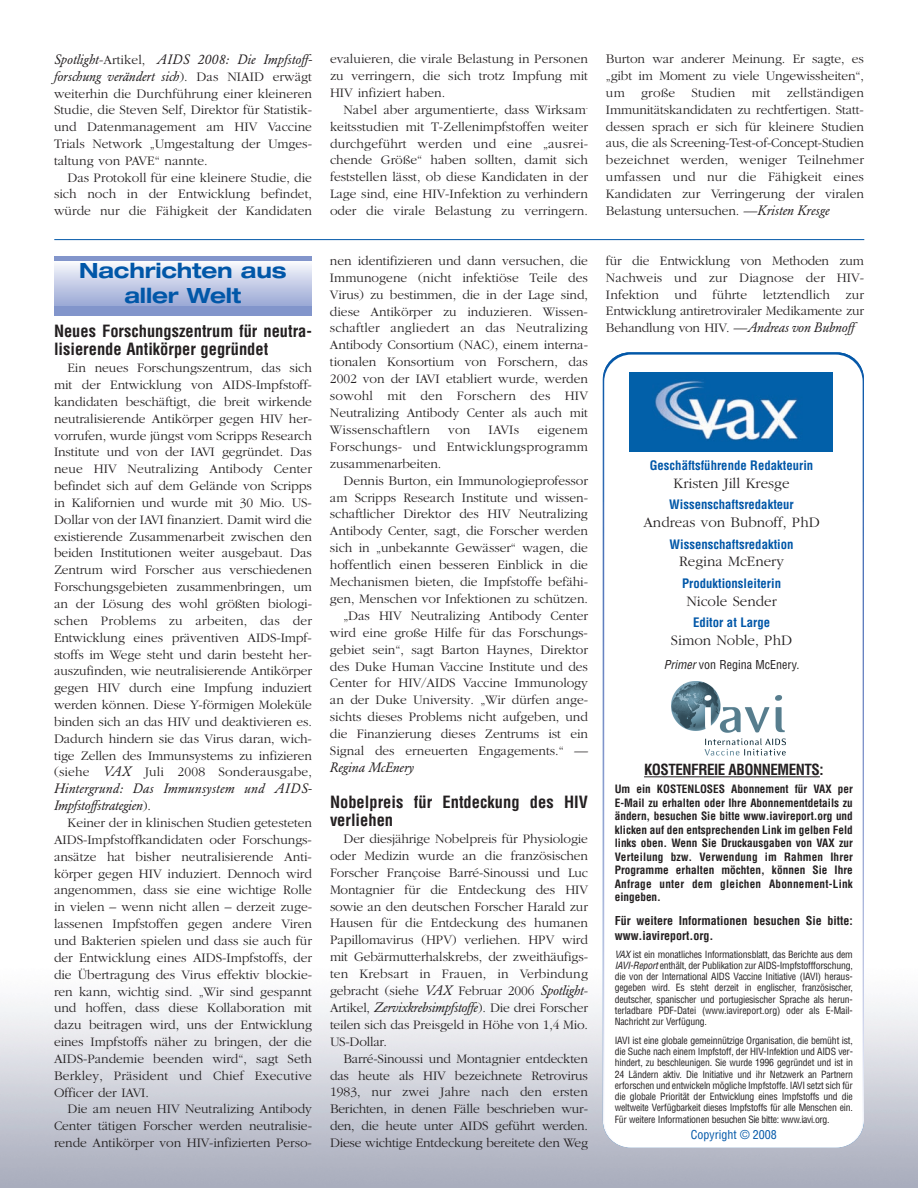
<style>
.page{position:relative;width:918px;height:1188px;background:#fff}
.page>*{position:absolute;margin:0;border:0;box-sizing:border-box;transform-origin:0 0}
.t1{font:700 expanded 21px/25.2px "Helvetica Neue";letter-spacing:-.01em;color:#0157a8;text-align:center}
.t2{font:700 condensed 16.5px/18px "Helvetica";color:#231f20}
.t3{font:300 15px "Garamond";color:#231f20}
.t4{font:700 condensed 15px "Helvetica";letter-spacing:-.03em;color:#231f20}
.t5{font:300 13.5px/16.8px "Garamond";letter-spacing:-.005em;color:#231f20;text-align:justify}
.t6{font:italic 13.5px/16.8px "Garamond BE";color:#231f20}
.t7{font:700 condensed 12.75px "Helvetica";color:#0157a8}
.t8{font:700 condensed 12px/15px "Helvetica";color:#231f20}
.t9{font:condensed 12px "Helvetica";color:#231f20}
.t10{font:condensed 12px "Helvetica";color:#0157a8}
.t11{font:700 condensed 11.25px/13.5px "Helvetica";letter-spacing:.02em;color:#231f20;text-align:justify}
.t12{font:condensed 9.75px/11.2px "Helvetica";letter-spacing:-.02em;color:#231f20;text-align:justify}
.s1{font-family:"Garamond";font-weight:300;font-style:normal}
.s2{font-family:"Garamond BE";font-weight:400;font-style:italic}
.s3{font-style:italic}
</style>
<div class="page">
<div style="left:54px;top:256px;width:258px;height:60px;background:#8295cb"></div>
<div style="left:54px;top:261px;width:258px;height:44px;background:linear-gradient(to bottom,#f8f9fd,#9eabd6)"></div>
<hr style="left:644px;top:776px;width:176px;height:1px;background:#231f20">
<img style="left:671px;top:681px;width:115px;height:75px">
<img style="left:630px;top:373px;width:203px;height:78px">
<hr style="left:54px;top:239px;width:810px;height:1px;background:#0157a8">
<p class="t6" style="left:54px;top:52px;width:260px">Spotlight<span class="s1">-Artikel,</span> AIDS 2008: Die Impfstoff&shy;forschung verändert sich<span class="s1">). Das NIAID erwägt</span></p>
<p class="t5" style="left:54px;top:84px;width:260px">weiterhin die Durchführung einer kleineren Studie, die Steven Self, Direktor für Statistik&shy;und Datenmanagement am HIV Vaccine Trials Network „Umgestaltung der Umges&shy;taltung von PAVE“ nannte.</p>
<p class="t5" style="left:54px;top:168px;width:260px;text-indent:14px">Das Protokoll für eine kleinere Studie, die sich noch in der Entwicklung befindet, würde nur die Fähigkeit der Kandidaten</p>
<h1 class="t1" style="left:79px;top:260px;width:209px">Nachrichten aus aller Welt</h1>
<p class="t2" style="left:54px;top:323px;width:260px">Neues Forschungszentrum für neutra&shy;lisierende Antikörper gegründet</p>
<p class="t5" style="left:54px;top:359px;width:260px;text-indent:14px">Ein neues Forschungszentrum, das sich mit der Entwicklung von AIDS-Impfstoff&shy;kandidaten beschäftigt, die breit wirkende neutralisierende Antikörper gegen HIV her&shy;vorrufen, wurde jüngst vom Scripps Research Institute und von der IAVI gegründet. Das neue HIV Neutralizing Antibody Center befindet sich auf dem Gelände von Scripps in Kalifornien und wurde mit 30 Mio. US-Dollar von der IAVI finanziert. Damit wird die existierende Zusammenarbeit zwischen den beiden Institutionen weiter ausgebaut. Das Zentrum wird Forscher aus verschiedenen Forschungsgebieten zusammenbringen, um an der Lösung des wohl größten biologi&shy;schen Problems zu arbeiten, das der Entwicklung eines präventiven AIDS-Impf&shy;stoffs im Wege steht und darin besteht her&shy;auszufinden, wie neutralisierende Antikörper gegen HIV durch eine Impfung induziert werden können. Diese Y-förmigen Moleküle binden sich an das HIV und deaktivieren es.<br>Dadurch hindern sie das Virus daran, wich&shy;tige Zellen des Immunsystems zu infizieren (siehe <span class="s2">VAX</span> Juli 2008 Sonderausgabe,</p>
<p class="t6" style="left:54px;top:782px;width:259px">Hintergrund: Das Immunsystem und AIDS-<br>Impfstoffstrategien<span class="s1">).</span></p>
<p class="t5" style="left:54px;top:814px;width:260px;text-indent:14px">Keiner der in klinischen Studien getesteten AIDS-Impfstoffkandidaten oder Forschungs&shy;ansätze hat bisher neutralisierende Anti&shy;körper gegen HIV induziert. Dennoch wird angenommen, dass sie eine wichtige Rolle in vielen – wenn nicht allen – derzeit zuge&shy;lassenen Impfstoffen gegen andere Viren und Bakterien spielen und dass sie auch für der Entwicklung eines AIDS-Impfstoffs, der die Übertragung des Virus effektiv blockie&shy;ren kann, wichtig sind. „Wir sind gespannt und hoffen, dass diese Kollaboration mit dazu beitragen wird, uns der Entwicklung eines Impfstoffs näher zu bringen, der die AIDS-Pandemie beenden wird“, sagt Seth Berkley, Präsident und Chief Executive Officer der IAVI.</p>
<p class="t5" style="left:54px;top:1100px;width:260px;text-indent:14px">Die am neuen HIV Neutralizing Antibody Center tätigen Forscher werden neutralisie&shy;rende Antikörper von HIV-infizierten Perso-</p>
<p class="t5" style="left:330px;top:50px;width:260px">evaluieren, die virale Belastung in Personen zu verringern, die sich trotz Impfung mit HIV infiziert haben.</p>
<p class="t5" style="left:330px;top:101px;width:260px;text-indent:14px">Nabel aber argumentierte, dass Wirksam&shy;keitsstudien mit T-Zellenimpfstoffen weiter durchgeführt werden und eine „ausrei&shy;chende Größe“ haben sollten, damit sich feststellen lässt, ob diese Kandidaten in der Lage sind, eine HIV-Infektion zu verhindern oder die virale Belastung zu verringern.</p>
<p class="t5" style="left:330px;top:252px;width:260px">nen identifizieren und dann versuchen, die Immunogene (nicht infektiöse Teile des Virus) zu bestimmen, die in der Lage sind, diese Antikörper zu induzieren. Wissen&shy;schaftler angliedert an das Neutralizing Antibody Consortium (NAC), einem interna&shy;tionalen Konsortium von Forschern, das 2002 von der IAVI etabliert wurde, werden sowohl mit den Forschern des HIV Neutralizing Antibody Center als auch mit Wissenschaftlern</p>
<p class="t5" style="left:448px;top:421px;width:24px">von</p>
<p class="t5" style="left:489px;top:421px;width:32px">IAVIs</p>
<p class="t5" style="left:330px;top:421px;width:260px;text-indent:207px">eigenem Forschungs- und Entwicklungsprogramm zusammenarbeiten.</p>
<p class="t5" style="left:330px;top:471px;width:260px;text-align:right">Dennis Burton, ein Immunologieprofessor am Scripps Research Institute und wissen&shy;schaftlicher Direktor des HIV Neutralizing Antibody Center, sagt, die Forscher werden sich in „unbekannte Gewässer“ wagen, die hoffentlich einen besseren Einblick in die Mechanismen bieten, die Impfstoffe befähi&shy;gen, Menschen vor Infektionen zu schützen. „Das HIV Neutralizing Antibody Center wird eine große Hilfe für das Forschungs&shy;gebiet sein“, sagt Barton Haynes, Direktor des Duke Human Vaccine Institute und des Center for HIV/AIDS Vaccine Immunology an der Duke University. „Wir dürfen ange&shy;sichts dieses Problems nicht aufgeben, und die Finanzierung dieses Zentrums ist ein Signal des erneuerten Engagements.“ —</p>
<p class="t6" style="left:330px;top:760px;width:86px">Regina McEnery</p>
<p class="t2" style="left:330px;top:793px;width:260px">Nobelpreis für Entdeckung des HIV verliehen</p>
<p class="t5" style="left:330px;top:830px;width:260px;text-indent:14px">Der diesjährige Nobelpreis für Physiologie oder Medizin wurde an die französischen Forscher Françoise Barré-Sinoussi und Luc Montagnier für die Entdeckung des HIV sowie an den deutschen Forscher Harald zur Hausen für die Entdeckung des humanen Papillomavirus (HPV) verliehen. HPV wird mit Gebärmutterhalskrebs, der zweithäufigs&shy;ten Krebsart in Frauen, in Verbindung gebracht (siehe <span class="s2">VAX</span> Februar 2006 <span class="s2">Spotlight</span>-Artikel, <span class="s2">Zervixkrebsimpfstoffe</span>). Die drei Forscher teilen sich das Preisgeld in Höhe von 1,4 Mio.<br>US-Dollar.</p>
<p class="t5" style="left:330px;top:1050px;width:260px;text-indent:14px">Barré-Sinoussi und Montagnier entdeckten das heute als HIV bezeichnete Retrovirus 1983, nur zwei Jahre nach den ersten Berichten, in denen Fälle beschrieben wur&shy;den, die heute unter AIDS geführt werden.<br>Diese wichtige Entdeckung bereitete den Weg</p>
<p class="t5" style="left:606px;top:50px;width:260px">Burton war anderer Meinung. Er sagte, es „gibt im Moment zu viele Ungewissheiten“, um große Studien mit zellständigen Immunitätskandidaten zu rechtfertigen. Statt&shy;dessen sprach er sich für kleinere Studien aus, die als Screening-Test-of-Concept-Studien bezeichnet werden, weniger Teilnehmer umfassen und nur die Fähigkeit eines Kandidaten zur Verringerung der viralen Belastung untersuchen. —<span class="s2">Kristen Kresge</span></p>
<p class="t5" style="left:606px;top:252px;width:260px">für die Entwicklung von Methoden zum Nachweis und zur Diagnose der HIV-Infektion und führte letztendlich zur Entwicklung antiretroviraler Medikamente zur Behandlung von HIV. —<span class="s2">Andreas von Bubnoff</span></p>
<p class="t7" style="left:650px;top:458px;width:165px">Geschäftsführende Redakteurin</p>
<p class="t3" style="left:674px;top:474px;width:117px">Kristen Jill Kresge</p>
<p class="t7" style="left:669px;top:497px;width:126px">Wissenschaftsredakteur</p>
<p class="t3" style="left:643px;top:513px;width:178px">Andreas von Bubnoff, PhD</p>
<p class="t7" style="left:670px;top:537px;width:125px">Wissenschaftsredaktion</p>
<p class="t3" style="left:679px;top:552px;width:106px">Regina McEnery</p>
<p class="t7" style="left:682px;top:576px;width:101px">Produktionsleiterin</p>
<p class="t3" style="left:686px;top:592px;width:92px">Nicole Sender</p>
<p class="t7" style="left:693px;top:615px;width:79px">Editor at Large</p>
<p class="t3" style="left:671px;top:631px;width:123px">Simon Noble, PhD</p>
<p class="t9" style="left:664px;top:658px;width:137px"><span class="s3">Primer</span> von Regina McEnery.</p>
<p class="t4" style="left:644px;top:762px;width:181px">KOSTENFREIE ABONNEMENTS:</p>
<p class="t11" style="left:615px;top:783px;width:240px">Um ein KOSTENLOSES Abonnement für VAX per E-Mail zu erhalten oder Ihre Abonnementdetails zu ändern, besuchen Sie bitte www.iavireport.org und klicken auf den entsprechenden Link im gelben Feld links oben. Wenn Sie Druckausgaben von VAX zur Verteilung bzw. Verwendung im Rahmen Ihrer Programme erhalten möchten, können Sie Ihre Anfrage unter dem gleichen Abonnement-Link eingeben.</p>
<p class="t8" style="left:615px;top:914px;width:240px">Für weitere Informationen besuchen Sie bitte: www.iavireport.org.</p>
<p class="t12" style="left:615px;top:949px;width:240px"><span class="s3">VAX</span> ist ein monatliches Informationsblatt, das Berichte aus dem <span class="s3">IAVI-Report</span> enthält, der Publikation zur AIDS-Impfstoffforschung, die von der International AIDS Vaccine Initiative (IAVI) heraus&shy;gegeben wird. Es steht derzeit in englischer, französischer, deutscher, spanischer und portugiesischer Sprache als herun&shy;terladbare PDF-Datei (www.iavireport.org) oder als E-Mail-Nachricht zur Verfügung.</p>
<p class="t12" style="left:615px;top:1035px;width:240px">IAVI ist eine globale gemeinnützige Organisation, die bemüht ist, die Suche nach einem Impfstoff, der HIV-Infektion und AIDS ver&shy;hindert, zu beschleunigen. Sie wurde 1996 gegründet und ist in 24 Ländern aktiv. Die Initiative und ihr Netzwerk an Partnern erforschen und entwickeln mögliche Impfstoffe. IAVI setzt sich für die globale Priorität der Entwicklung eines Impfstoffs und die weltweite Verfügbarkeit dieses Impfstoffs für alle Menschen ein.<br>Für weitere Informationen besuchen Sie bitte: www.iavi.org.</p>
<p class="t10" style="left:691px;top:1128px;width:88px">Copyright © 2008</p>
</div>
